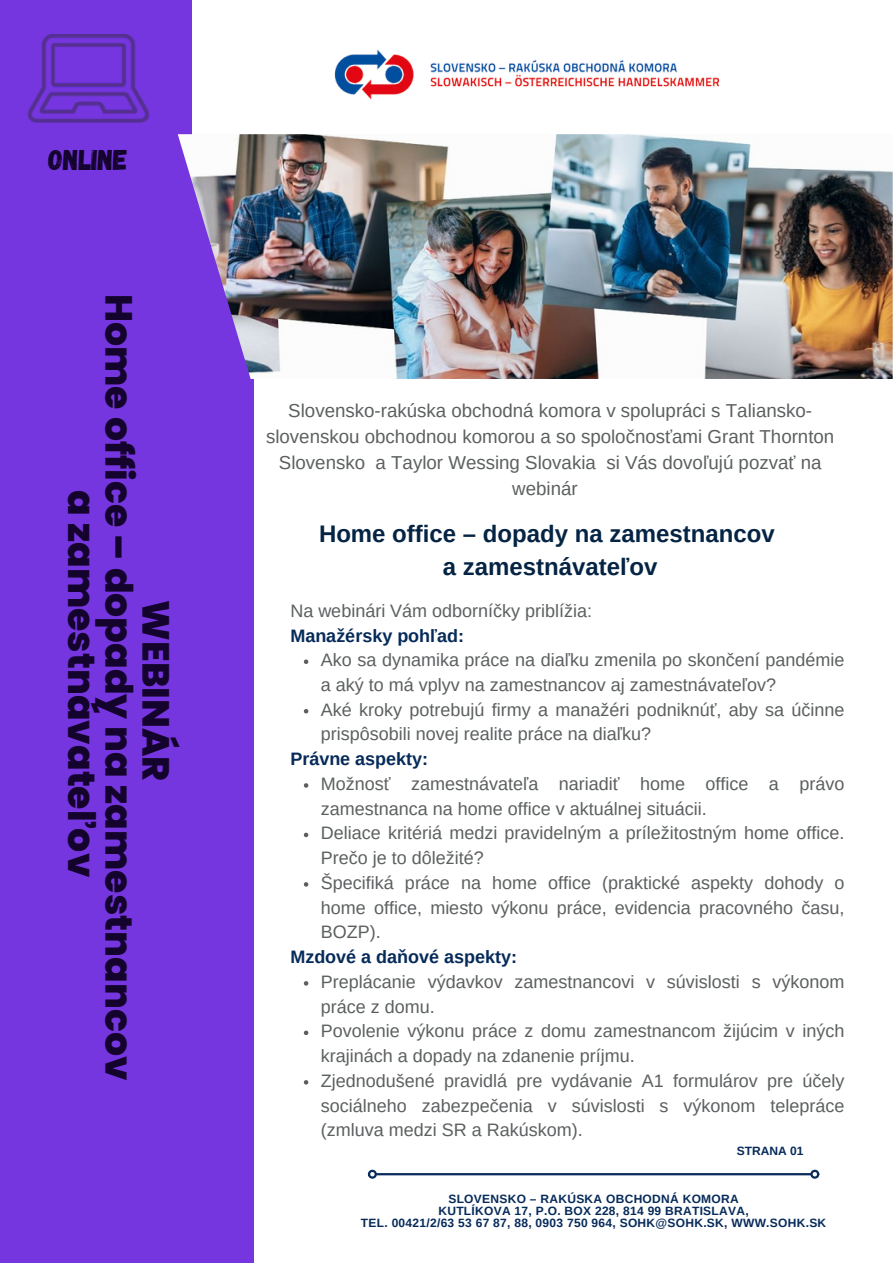
<style>
.page{position:relative;width:893px;height:1264px;background:#fff}
.page>*{position:absolute;margin:0;border:0;box-sizing:border-box;transform-origin:0 0}
.t1{font:800 37.8px/37px "Poppins";color:#13032d;text-align:center}
.t2{font:28.5px "Gagalin";color:#13032d}
.t3{font:700 24px "Arimo";color:#052444}
.t4{font:18.75px/26px "Arimo";color:#5c5f60;text-align:center}
.t5{font:18px/24.8px "Arimo";color:#5c5f60}
.t6{font:700 18px "Arimo";color:#062a59}
.t7{font:700 12px "Arimo";letter-spacing:.025em;color:#062a59}
.t8{font:700 12px "Arimo";color:#062a59}
</style>
<div class="page">
<div style="left:0;top:0;width:253px;height:1262px;background:#7636df"></div>
<div style="left:192px;top:0;width:197px;height:173px;background:#fff"></div>
<hr style="left:376px;top:1173px;width:434px;height:2px;background:#062a59">
<div style="left:368px;top:1169px;width:9px;height:9px;border:2px solid #062a59;border-radius:50%"></div>
<div style="left:810px;top:1169px;width:9px;height:9px;border:2px solid #062a59;border-radius:50%"></div>
<img style="left:178px;top:134px;width:714px;height:244px">
<img style="left:27px;top:34px;width:122px;height:89px">
<svg style="left:304px;top:659px;width:4px;height:5px"></svg>
<svg style="left:304px;top:709px;width:4px;height:4px"></svg>
<svg style="left:304px;top:783px;width:4px;height:4px"></svg>
<svg style="left:304px;top:832px;width:4px;height:5px"></svg>
<svg style="left:304px;top:882px;width:4px;height:4px"></svg>
<svg style="left:304px;top:981px;width:4px;height:4px"></svg>
<svg style="left:304px;top:1030px;width:4px;height:5px"></svg>
<svg style="left:304px;top:1080px;width:4px;height:4px"></svg>
<img style="left:334px;top:49px;width:386px;height:51px">
<p class="t2" style="left:48px;top:142px;width:81px">ONLINE</p>
<p class="t1" style="left:137px;top:294px;width:787px;rotate:90deg">Home office – dopady na zamestnancov a zamestnávateľov</p>
<p class="t1" style="left:174px;top:600px;width:182px;rotate:90deg">WEBINÁR</p>
<p class="t4" style="left:266px;top:397px;width:569px">Slovensko-rakúska obchodná komora v spolupráci s Taliansko&shy;slovenskou obchodnou komorou a so spoločnosťami Grant Thornton Slovensko a Taylor Wessing Slovakia si Vás dovoľujú pozvať na webinár</p>
<p class="t3" style="left:319px;top:520px;width:457px">Home office – dopady na zamestnancov</p>
<p class="t3" style="left:443px;top:553px;width:216px">a zamestnávateľov</p>
<p class="t5" style="left:290px;top:598px;width:303px">Na webinári Vám odborníčky priblížia:</p>
<p class="t6" style="left:290px;top:625px;width:175px">Manažérsky pohľad:</p>
<p class="t5" style="left:321px;top:647px;width:525px">Ako sa dynamika práce na diaľku zmenila po skončení pandémie a aký to má vplyv na zamestnancov aj zamestnávateľov?</p>
<p class="t5" style="left:321px;top:697px;width:525px">Aké kroky potrebujú firmy a manažéri podniknúť, aby sa účinne prispôsobili novej realite práce na diaľku?</p>
<p class="t5" style="left:321px;top:771px;width:525px">Možnosť zamestnávateľa nariadiť home office a právo zamestnanca na home office v aktuálnej situácii.</p>
<p class="t5" style="left:321px;top:820px;width:525px">Deliace kritériá medzi pravidelným a príležitostným home office.<br>Prečo je to dôležité?</p>
<p class="t5" style="left:321px;top:870px;width:525px;text-align:justify">Špecifiká práce na home office (praktické aspekty dohody o home office, miesto výkonu práce, evidencia pracovného času, BOZP).</p>
<p class="t5" style="left:321px;top:969px;width:525px">Preplácanie výdavkov zamestnancovi v súvislosti s výkonom práce z domu.</p>
<p class="t5" style="left:321px;top:1018px;width:525px">Povolenie výkonu práce z domu zamestnancom žijúcim v iných krajinách a dopady na zdanenie príjmu.</p>
<p class="t5" style="left:321px;top:1068px;width:525px;text-align:justify">Zjednodušené pravidlá pre vydávanie A1 formulárov pre účely sociálneho zabezpečenia v súvislosti s výkonom telepráce (zmluva medzi SR a Rakúskom).</p>
<p class="t6" style="left:290px;top:749px;width:139px">Právne aspekty:</p>
<p class="t6" style="left:290px;top:946px;width:228px">Mzdové a daňové aspekty:</p>
<p class="t8" style="left:736px;top:1143px;width:68px">STRANA 01</p>
<p class="t7" style="left:448px;top:1192px;width:292px">SLOVENSKO – RAKÚSKA OBCHODNÁ KOMORA</p>
<p class="t7" style="left:438px;top:1204px;width:312px">KUTLÍKOVA 17, P.O. BOX 228, 814 99 BRATISLAVA,</p>
<p class="t7" style="left:361px;top:1216px;width:467px">TEL. 00421/2/63 53 67 87, 88, 0903 750 964, SOHK@SOHK.SK, WWW.SOHK.SK</p>
</div>
